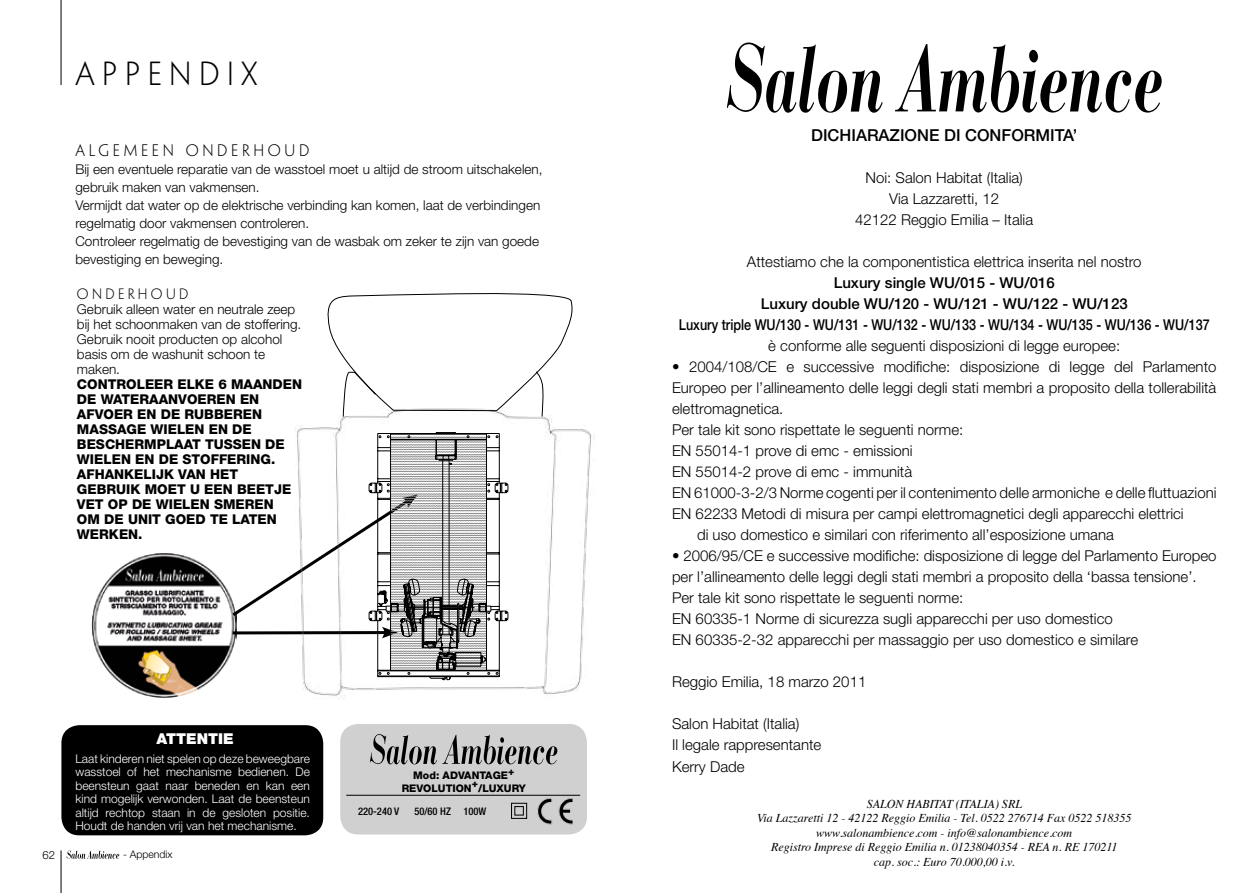
<style>
.page{position:relative;width:1259px;height:893px;background:#fff}
.page>*{position:absolute;margin:0;border:0;box-sizing:border-box;transform-origin:0 0}
.t1{font:300 30px "Penumbra Sans Std";letter-spacing:.25em;color:#000}
.t2{font:500 16.5px "Helvetica Neue LT Std";color:#000}
.t3{font:300 15px/21px "Helvetica Neue LT Std";color:#000}
.t4{font:500 15px/21px "Helvetica Neue LT Std";color:#000;text-align:center}
.t5{font:300 15px "Penumbra Sans Std";letter-spacing:.25em;color:#000}
.t6{font:900 15px "Helvetica Neue LT Std";color:#fff}
.t7{font:300 13.5px/18px "Helvetica Neue LT Std";color:#000}
.t8{font:800 13.5px/15px "Helvetica Neue LT Std";color:#000}
.t9{font:300 13.5px "Penumbra Sans Std";letter-spacing:.25em;color:#000}
.t10{font:300 12px/13.5px "Helvetica Neue LT Std";color:#fff;text-align:justify}
.t11{font:italic 12px/14.4px "Times";color:#000;text-align:center}
.t12{font:300 11.25px "Helvetica Neue LT Std";color:#000}
.t13{font:800 10.5px/12.6px "Helvetica Neue LT Std";color:#000;text-align:center}
.t14{font:500 condensed 10.5px "Helvetica Neue LT Std";color:#000}
.t15{font:300 10.5px "Helvetica Neue LT Std";color:#000}
</style>
<div class="page">
<hr style="left:61px;top:850px;width:1px;height:43px;background:#000">
<svg style="left:67px;top:850px;width:52px;height:9px"></svg>
<svg style="left:727px;top:43px;width:155px;height:70px"></svg>
<svg style="left:895px;top:44px;width:267px;height:69px"></svg>
<div style="left:340px;top:724px;width:247px;height:110px;background:#d0d0d0;border-radius:18px"></div>
<svg style="left:370px;top:734px;width:187px;height:30px"></svg>
<img style="left:537px;top:798px;width:35px;height:26px">
<div style="left:511px;top:803px;width:16px;height:16px;border:1px solid #000"></div>
<div style="left:514px;top:806px;width:10px;height:9px;border:1px solid #000"></div>
<hr style="left:346px;top:795px;width:234px;height:1px;background:#000">
<hr style="left:61px;top:0;width:1px;height:85px;background:#000">
<div style="left:61px;top:725px;width:262px;height:110px;background:#000;border-radius:18px"></div>
<img style="left:91px;top:553px;width:138px;height:144px">
<img style="left:294px;top:417px;width:301px;height:282px">
<svg style="left:229px;top:432px;width:279px;height:248px"></svg>
<svg style="left:327px;top:293px;width:246px;height:124px"></svg>
<h1 class="t1" style="left:75px;top:57px;width:184px">APPENDIX</h1>
<p class="t5" style="left:75px;top:142px;width:235px">ALGEMEEN ONDERHOUD</p>
<p class="t7" style="left:75px;top:160px;width:468px">Bij een eventuele reparatie van de wasstoel moet u altijd de stroom uitschakelen, gebruik maken van vakmensen.<br>Vermijdt dat water op de elektrische verbinding kan komen, laat de verbindingen regelmatig door vakmensen controleren.<br>Controleer regelmatig de bevestiging van de wasbak om zeker te zijn van goede bevestiging en beweging.</p>
<p class="t9" style="left:77px;top:286px;width:113px">ONDERHOUD</p>
<p class="t7" style="left:77px;top:301px;width:226px;line-height:15px">Gebruik alleen water en neutrale zeep bij het schoonmaken van de stoffering.<br>Gebruik nooit producten op alcohol basis om de washunit schoon te maken.</p>
<p class="t8" style="left:77px;top:377px;width:227px">CONTROLEER ELKE 6 MAANDEN<br>DE WATERAANVOEREN EN<br>AFVOER EN DE RUBBEREN<br>MASSAGE WIELEN EN DE<br>BESCHERMPLAAT TUSSEN DE<br>WIELEN EN DE STOFFERING.<br>AFHANKELIJK VAN HET<br>GEBRUIK MOET U EEN BEETJE<br>VET OP DE WIELEN SMEREN<br>OM DE UNIT GOED TE LATEN<br>WERKEN.</p>
<p class="t6" style="left:156px;top:730px;width:79px">ATTENTIE</p>
<p class="t10" style="left:75px;top:751px;width:236px">Laat kinderen niet spelen op deze beweegbare wasstoel of het mechanisme bedienen. De beensteun gaat naar beneden en kan een kind mogelijk verwonden. Laat de beensteun altijd rechtop staan in de gesloten positie.<br>Houdt de handen vrij van het mechanisme.</p>
<p class="t12" style="left:43px;top:848px;width:14px">62</p>
<p class="t15" style="left:123px;top:848px;width:51px">- Appendix</p>
<p class="t13" style="left:402px;top:769px;width:126px">Mod: ADVANTAGE+<br>REVOLUTION+/LUXURY</p>
<p class="t14" style="left:358px;top:805px;width:43px">220-240 V</p>
<p class="t14" style="left:414px;top:805px;width:73px">50/60 HZ 100W</p>
<p class="t2" style="left:811px;top:126px;width:268px">DICHIARAZIONE DI CONFORMITA’</p>
<p class="t3" style="left:855px;top:167px;width:179px;text-align:center">Noi: Salon Habitat (Italia)<br>Via Lazzaretti, 12<br>42122 Reggio Emilia – Italia</p>
<p class="t3" style="left:747px;top:251px;width:396px">Attestiamo che la componentistica elettrica inserita nel nostro</p>
<p class="t4" style="left:679px;top:272px;width:532px">Luxury single WU/015 - WU/016<br>Luxury double WU/120 - WU/121 - WU/122 - WU/123<br>Luxury triple WU/130 - WU/131 - WU/132 - WU/133 - WU/134 - WU/135 - WU/136 - WU/137</p>
<p class="t3" style="left:768px;top:335px;width:353px">è conforme alle seguenti disposizioni di legge europee:</p>
<p class="t3" style="left:672px;top:356px;width:546px">• 2004/108/CE e successive modifiche: disposizione di legge del Parlamento</p>
<p class="t3" style="left:672px;top:377px;width:546px">Europeo per l’allineamento delle leggi degli stati membri a proposito della tollerabilità</p>
<p class="t3" style="left:672px;top:398px;width:113px">elettromagnetica.</p>
<p class="t3" style="left:672px;top:419px;width:293px">Per tale kit sono rispettate le seguenti norme:</p>
<p class="t3" style="left:672px;top:440px;width:242px">EN 55014-1 prove di emc - emissioni</p>
<p class="t3" style="left:672px;top:461px;width:242px">EN 55014-2 prove di emc - immunità</p>
<p class="t3" style="left:672px;top:482px;width:546px">EN 61000-3-2/3 Norme cogenti per il contenimento delle armoniche e delle fluttuazioni</p>
<p class="t3" style="left:672px;top:503px;width:513px">EN 62233 Metodi di misura per campi elettromagnetici degli apparecchi elettrici</p>
<p class="t3" style="left:697px;top:524px;width:418px">di uso domestico e similari con riferimento all’esposizione umana</p>
<p class="t3" style="left:672px;top:545px;width:546px">• 2006/95/CE e successive modifiche: disposizione di legge del Parlamento Europeo per l’allineamento delle leggi degli stati membri a proposito della ‘bassa tensione’.<br>Per tale kit sono rispettate le seguenti norme:<br>EN 60335-1 Norme di sicurezza sugli apparecchi per uso domestico<br>EN 60335-2-32 apparecchi per massaggio per uso domestico e similare</p>
<p class="t3" style="left:672px;top:671px;width:196px">Reggio Emilia, 18 marzo 2011</p>
<p class="t3" style="left:672px;top:713px;width:151px">Salon Habitat (Italia)<br>Il legale rappresentante<br>Kerry Dade</p>
<p class="t11" style="left:757px;top:796px;width:376px">SALON HABITAT (ITALIA) SRL<br>Via Lazzaretti 12 - 42122 Reggio Emilia - Tel. 0522 276714 Fax 0522 518355 www.salonambience.com - info@salonambience.com<br>Registro Imprese di Reggio Emilia n. 01238040354 - REA n. RE 170211<br>cap. soc.: Euro 70.000,00 i.v.</p>
</div>
